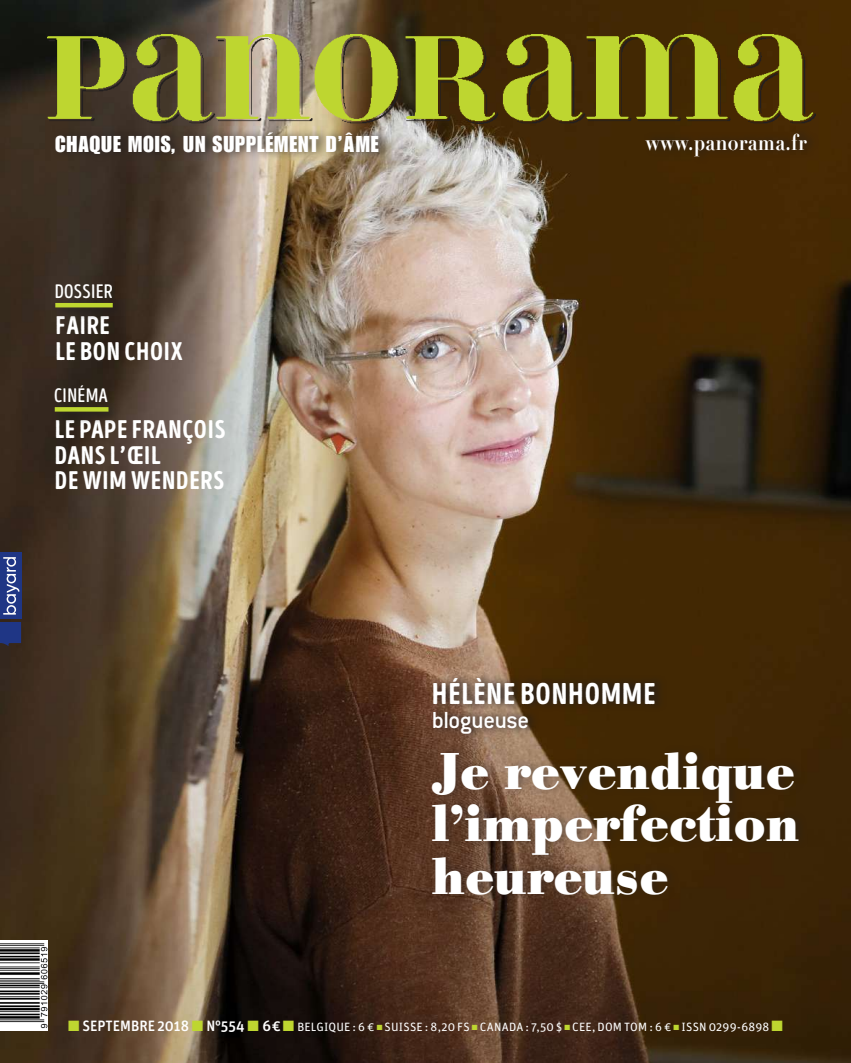
<style>
.page{position:relative;width:851px;height:1063px;background:#fff}
.page>*{position:absolute;margin:0;border:0;box-sizing:border-box;transform-origin:0 0}
.t1{font:700 51px/52.5px "Bodoni Antiqua";letter-spacing:.01em;color:#fff;text-align:justify}
.t2{font:30px "Intro Head H Base";letter-spacing:.03em;color:#fff}
.t3{font:25.5px/25.5px "Intro Head H Base";letter-spacing:.03em;color:#fff}
.t4{font:500 25.5px "Conduit ITC";letter-spacing:-.015em;color:#fff}
.t5{font:22.5px "Impact LT Std";letter-spacing:.04em;color:#fff}
.t6{font:700 22.5px "Didot LH";letter-spacing:.01em;color:#fff;scale:.86 1}
.t7{font:19.5px "Intro Head B Base";letter-spacing:.015em;color:#fff}
.t8{font:12px "Unit";letter-spacing:.015em;color:#fff}
.s1{color:#bed630}
.s2{font-weight:500;font-size:15px}
</style>
<div class="page">
<img style="left:0;top:0;width:850px;height:1063px">
<div style="left:643px;top:126px;width:175px;height:38px;background:#422704"></div>
<svg style="left:429px;top:671px;width:237px;height:70px"></svg>
<div style="left:52px;top:125px;width:338px;height:38px;background:#231f20;opacity:.7"></div>
<div style="left:428px;top:744px;width:381px;height:158px;background:#231f20;opacity:.4"></div>
<svg style="left:52px;top:299px;width:73px;height:21px"></svg>
<hr style="left:55px;top:303px;width:58px;height:4px;background:#bed630">
<img style="left:48px;top:34px;width:767px;height:89px">
<svg style="left:0;top:622px;width:21px;height:24px"></svg>
<div style="left:0;top:553px;width:21px;height:66px;background:#1f3685"></div>
<svg style="left:3px;top:557px;width:17px;height:58px"></svg>
<img style="left:0;top:941px;width:48px;height:89px">
<div style="left:51px;top:403px;width:69px;height:21px;background:linear-gradient(to right,#272019,#3c2e23)"></div>
<div style="left:55px;top:407px;width:53px;height:5px;background:#bed630"></div>
<h3 class="t5" style="left:55px;top:131px;width:325px">CHAQUE MOIS, UN SUPPLÉMENT D’ÂME</h3>
<h3 class="t7" style="left:55px;top:281px;width:60px">DOSSIER</h3>
<h3 class="t3" style="left:55px;top:313px;width:129px">FAIRE<br>LE BON CHOIX</h3>
<h3 class="t7" style="left:54px;top:384px;width:55px">CINÉMA</h3>
<h3 class="t3" style="left:55px;top:417px;width:172px">LE PAPE FRANÇOIS<br>DANS L’ŒIL<br>DE WIM WENDERS</h3>
<h3 class="t6" style="left:645px;top:128px;width:189px">www.panorama.fr</h3>
<h2 class="t2" style="left:432px;top:676px;width:225px">HÉLÈNE BONHOMME</h2>
<h3 class="t4" style="left:431px;top:706px;width:99px">blogueuse</h3>
<h1 class="t1" style="left:431px;top:745px;width:369px">Je revendique l’imperfection heureuse</h1>
<p class="t8" style="left:68px;top:1020px;width:716px"><span class="s1">■</span> <span class="s2">SEPTEMBRE 2018</span> <span class="s1">■</span> <span class="s2">N°554</span> <span class="s1">■</span> <span class="s2">6€</span><span class="s1">■</span> BELGIQUE : 6 € <span class="s1">■</span> SUISSE : 8,20 FS <span class="s1">■</span> CANADA : 7,50 $ <span class="s1">■</span> CEE, DOM TOM : 6 € <span class="s1">■</span> ISSN 0299-6898 <span class="s1">■</span></p>
</div>
